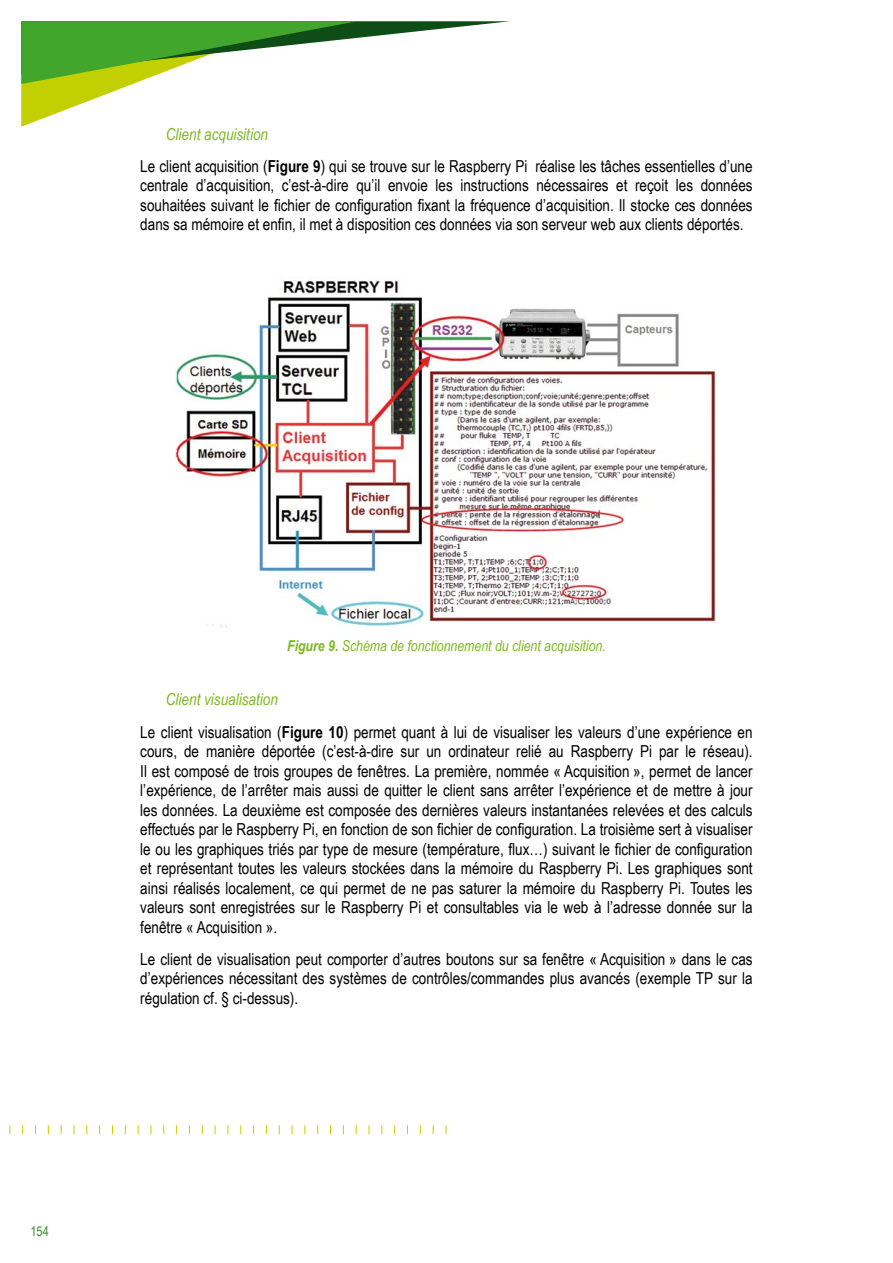
<style>
.page{position:relative;width:893px;height:1263px;background:#fff}
.page>*{position:absolute;margin:0;border:0;box-sizing:border-box;transform-origin:0 0}
.para1{font:16.5px/19.5px "Arial Narrow";color:#000;text-align:justify}
._2_42_2{font:italic 16.5px "Arial Narrow";color:#7db61c}
.legende{font:italic 15px "Arial Narrow";color:#7db61c}
.t1{font:13.5px "Arial Narrow";color:#358f27}
.s1{font-weight:700}
</style>
<div class="page">
<svg style="left:21px;top:21px;width:489px;height:106px"></svg>
<svg style="left:73px;top:1125px;width:2px;height:9px"></svg>
<svg style="left:368px;top:1125px;width:2px;height:9px"></svg>
<img style="left:176px;top:281px;width:540px;height:347px">
<p class="_2_42_2" style="left:166px;top:122px;width:104px">Client acquisition</p>
<p class="para1" style="left:140px;top:156px;width:614px">Le client acquisition (<span class="s1">Figure 9</span>) qui se trouve sur le Raspberry Pi réalise les tâches essentielles d’une centrale d’acquisition, c’est‑à‑dire qu’il envoie les instructions nécessaires et reçoit les données souhaitées suivant le fichier de configuration fixant la fréquence d’acquisition. Il stocke ces données dans sa mémoire et enfin, il met à disposition ces données via son serveur web aux clients déportés.</p>
<p class="t1" style="left:30px;top:1221px;width:20px">154</p>
<p class="legende" style="left:287px;top:635px;width:320px"><span class="s1">Figure 9.</span> Schéma de fonctionnement du client acquisition.</p>
<p class="_2_42_2" style="left:166px;top:688px;width:114px">Client visualisation</p>
<p class="para1" style="left:140px;top:721px;width:614px">Le client visualisation (<span class="s1">Figure 10</span>) permet quant à lui de visualiser les valeurs d’une expérience en cours, de manière déportée (c’est‑à‑dire sur un ordinateur relié au Raspberry Pi par le réseau).<br>Il est composé de trois groupes de fenêtres. La première, nommée « Acquisition », permet de lancer l’expérience, de l’arrêter mais aussi de quitter le client sans arrêter l’expérience et de mettre à jour les données. La deuxième est composée des dernières valeurs instantanées relevées et des calculs effectués par le Raspberry Pi, en fonction de son fichier de configuration. La troisième sert à visualiser le ou les graphiques triés par type de mesure (température, flux…) suivant le fichier de configuration et représentant toutes les valeurs stockées dans la mémoire du Raspberry Pi. Les graphiques sont ainsi réalisés localement, ce qui permet de ne pas saturer la mémoire du Raspberry Pi. Toutes les valeurs sont enregistrées sur le Raspberry Pi et consultables via le web à l’adresse donnée sur la fenêtre « Acquisition ».</p>
<p class="para1" style="left:140px;top:949px;width:614px">Le client de visualisation peut comporter d’autres boutons sur sa fenêtre « Acquisition » dans le cas d’expériences nécessitant des systèmes de contrôles/commandes plus avancés (exemple TP sur la régulation cf. § ci‑dessus).</p>
</div>
